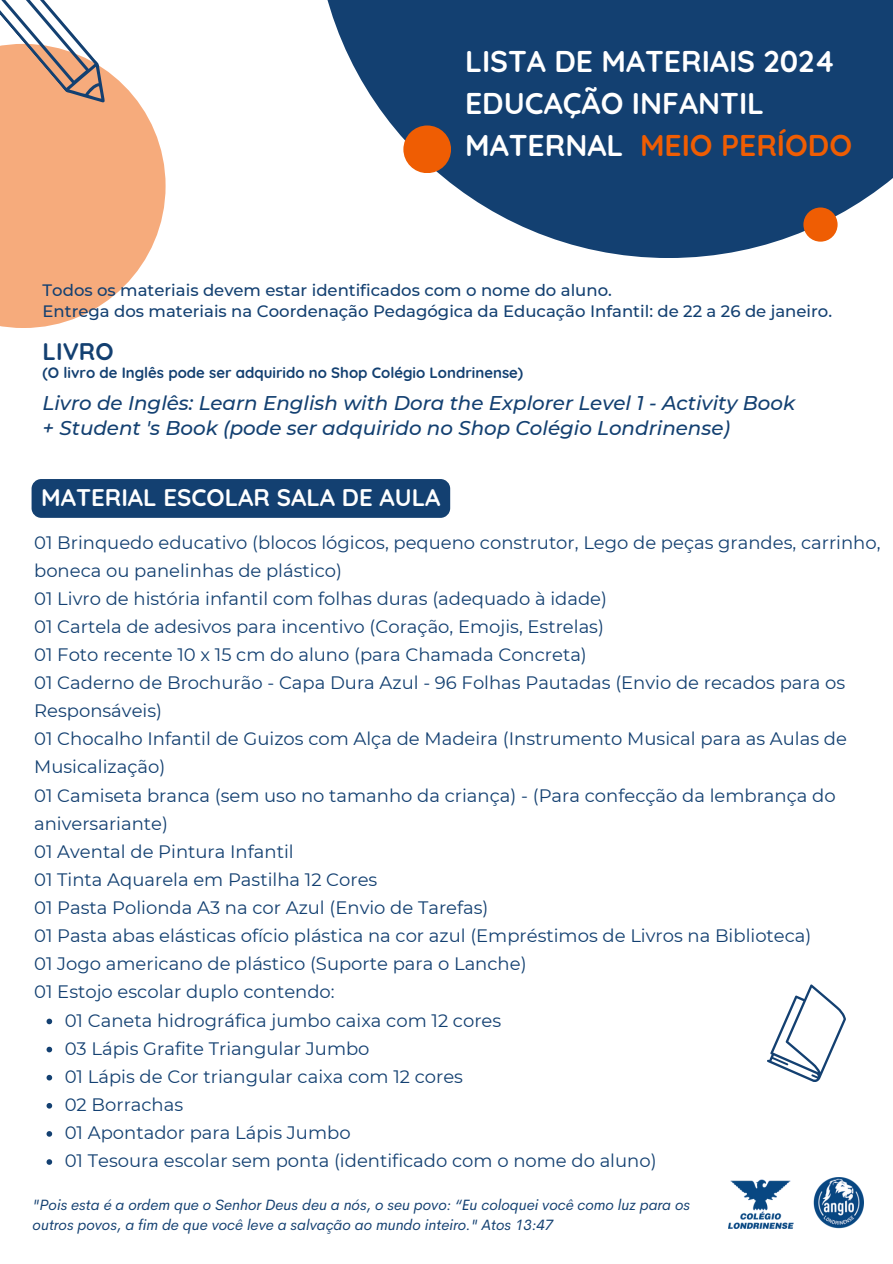
<style>
.page{position:relative;width:893px;height:1264px;background:#fff}
.page>*{position:absolute;margin:0;border:0;box-sizing:border-box;transform-origin:0 0}
.t1{font:700 30px/41.5px "Quicksand";color:#fff}
.t2{font:700 30px "Quicksand";color:#ef5d03}
.t3{font:700 24px "Quicksand";color:#fff}
.t4{font:700 24px "Quicksand";color:#134071}
.t5{font:italic 500 19.8px/25.8px "Montserrat";color:#134071}
.t6{font:18px/28px "Montserrat";color:#134071}
.t7{font:500 16.5px "Montserrat";color:#134071}
.t8{font:italic 15px/19px "Cerebri Sans";color:#134071}
.t9{font:700 15px "Quicksand";color:#134071}
</style>
<div class="page">
<svg style="left:0;top:82px;width:165px;height:246px;background:#f7b78f"></svg>
<svg style="left:327px;top:0;width:565px;height:258px;fill:#134071"></svg>
<div style="left:32px;top:479px;width:418px;height:39px;background:#134071;border-radius:10px"></div>
<svg style="left:0;top:0;width:120px;height:117px"></svg>
<svg style="left:767px;top:984px;width:79px;height:98px"></svg>
<div style="left:403px;top:125px;width:48px;height:48px;background:#ef5d03;border-radius:50%"></div>
<div style="left:803px;top:207px;width:34px;height:35px;background:#ef5d03;border-radius:50%"></div>
<svg style="left:47px;top:1018px;width:5px;height:6px"></svg>
<svg style="left:47px;top:1046px;width:5px;height:6px"></svg>
<svg style="left:47px;top:1074px;width:5px;height:6px"></svg>
<svg style="left:47px;top:1103px;width:5px;height:5px"></svg>
<svg style="left:47px;top:1131px;width:5px;height:5px"></svg>
<svg style="left:47px;top:1159px;width:5px;height:5px"></svg>
<img style="left:728px;top:1177px;width:135px;height:51px">
<p class="t1" style="left:465px;top:40px;width:372px">LISTA DE MATERIAIS 2024<br>EDUCAÇÃO INFANTIL<br>MATERNAL</p>
<p class="t2" style="left:640px;top:125px;width:213px">MEIO PERÍODO</p>
<p class="t7" style="left:43px;top:279px;width:570px">Todos os materiais devem estar identificados com o nome do aluno.</p>
<p class="t7" style="left:43px;top:301px;width:791px">Entrega dos materiais na Coordenação Pedagógica da Educação Infantil: de 22 a 26 de janeiro.</p>
<p class="t4" style="left:43px;top:336px;width:72px">LIVRO</p>
<p class="t9" style="left:43px;top:363px;width:482px">(O livro de Inglês pode ser adquirido no Shop Colégio Londrinense)</p>
<p class="t5" style="left:43px;top:389px;width:753px">Livro de Inglês: Learn English with Dora the Explorer Level 1 - Activity Book + Student 's Book (pode ser adquirido no Shop Colégio Londrinense)</p>
<p class="t3" style="left:41px;top:482px;width:401px">MATERIAL ESCOLAR SALA DE AULA</p>
<p class="t6" style="left:34px;top:528px;width:847px">01 Brinquedo educativo (blocos lógicos, pequeno construtor, Lego de peças grandes, carrinho, boneca ou panelinhas de plástico)</p>
<p class="t6" style="left:34px;top:584px;width:574px">01 Livro de história infantil com folhas duras (adequado à idade)</p>
<p class="t6" style="left:34px;top:612px;width:571px">01 Cartela de adesivos para incentivo (Coração, Emojis, Estrelas)</p>
<p class="t6" style="left:34px;top:640px;width:554px">01 Foto recente 10 x 15 cm do aluno (para Chamada Concreta)</p>
<p class="t6" style="left:34px;top:668px;width:812px">01 Caderno de Brochurão - Capa Dura Azul - 96 Folhas Pautadas (Envio de recados para os<br>Responsáveis)</p>
<p class="t6" style="left:34px;top:725px;width:814px">01 Chocalho Infantil de Guizos com Alça de Madeira (Instrumento Musical para as Aulas de<br>Musicalização)</p>
<p class="t6" style="left:34px;top:781px;width:803px">01 Camiseta branca (sem uso no tamanho da criança) - (Para confecção da lembrança do aniversariante)</p>
<p class="t6" style="left:34px;top:837px;width:261px">01 Avental de Pintura Infantil</p>
<p class="t6" style="left:34px;top:865px;width:345px">01 Tinta Aquarela em Pastilha 12 Cores</p>
<p class="t6" style="left:34px;top:893px;width:456px">01 Pasta Polionda A3 na cor Azul (Envio de Tarefas)</p>
<p class="t6" style="left:34px;top:921px;width:778px">01 Pasta abas elásticas ofício plástica na cor azul (Empréstimos de Livros na Biblioteca)</p>
<p class="t6" style="left:34px;top:949px;width:494px">01 Jogo americano de plástico (Suporte para o Lanche)</p>
<p class="t6" style="left:34px;top:977px;width:302px">01 Estojo escolar duplo contendo:</p>
<p class="t6" style="left:65px;top:1006px;width:438px">01 Caneta hidrográfica jumbo caixa com 12 cores</p>
<p class="t6" style="left:65px;top:1034px;width:306px">03 Lápis Grafite Triangular Jumbo</p>
<p class="t6" style="left:65px;top:1062px;width:400px">01 Lápis de Cor triangular caixa com 12 cores</p>
<p class="t6" style="left:65px;top:1090px;width:120px">02 Borrachas</p>
<p class="t6" style="left:65px;top:1118px;width:287px">01 Apontador para Lápis Jumbo</p>
<p class="t6" style="left:65px;top:1146px;width:593px">01 Tesoura escolar sem ponta (identificado com o nome do aluno)</p>
<p class="t8" style="left:33px;top:1195px;width:659px">"Pois esta é a ordem que o Senhor Deus deu a nós, o seu povo: “Eu coloquei você como luz para os outros povos, a fim de que você leve a salvação ao mundo inteiro." Atos 13:47</p>
</div>
